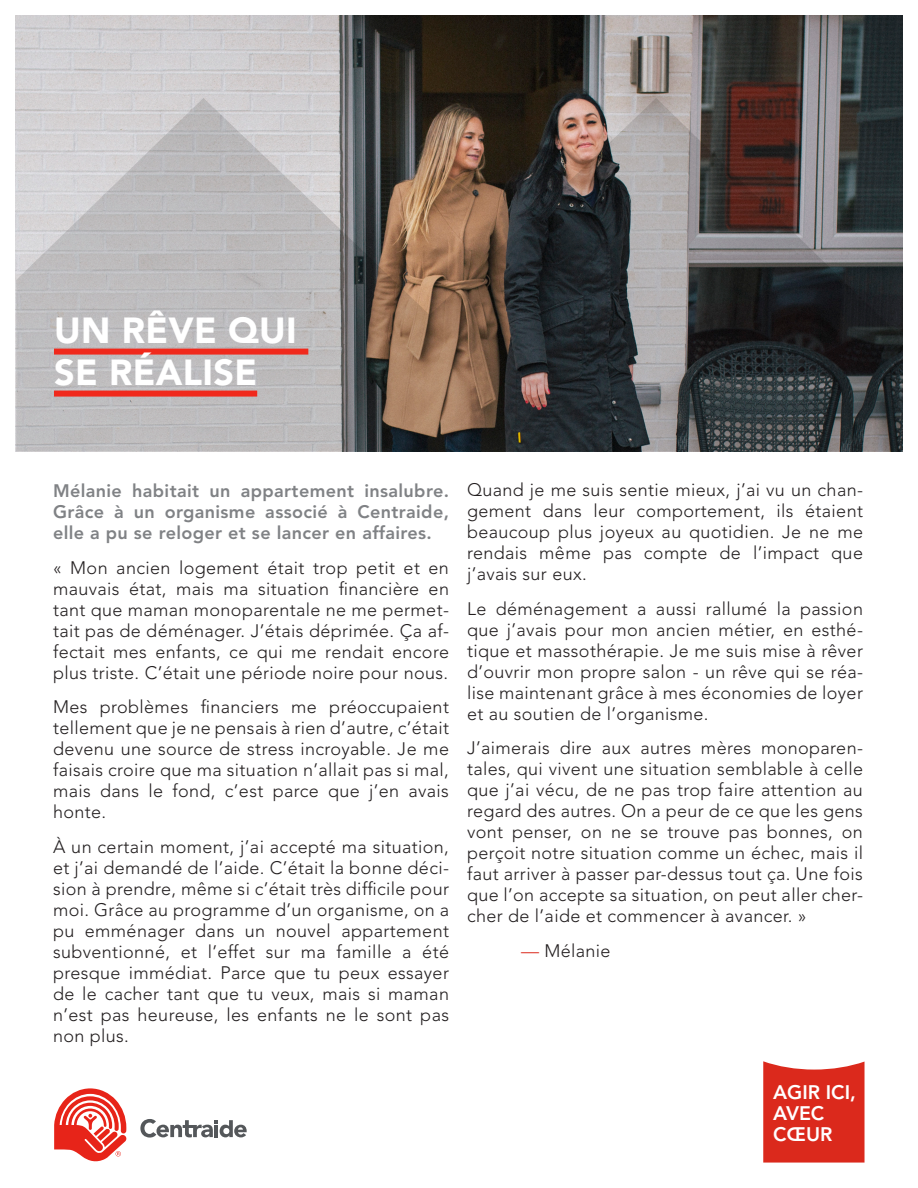
<style>
.page{position:relative;width:918px;height:1188px;background:#fff}
.page>*{position:absolute;margin:0;border:0;box-sizing:border-box;transform-origin:0 0}
.Texte_courant{font:900 36px/42px "Avenir LT Std";letter-spacing:.01em;color:#fff}
.Intro_et_exergue{font:800 19.5px/21px "Avenir LT Std";color:#fff}
.Texte_courant-2{font:300 18px/21px "Avenir LT Std";letter-spacing:.02em;color:#231f20;text-align:justify}
.Texte_courant-3{font:800 18px/21px "Avenir LT Std";letter-spacing:.02em;color:#808285;text-align:justify}
.s1{color:#db291c}
</style>
<div class="page">
<img style="left:16px;top:16px;width:886px;height:435px">
<svg style="left:16px;top:98px;width:884px;height:353px;background:#7e7876"></svg>
<div style="left:54px;top:349px;width:254px;height:6px;background:#f0291c"></div>
<div style="left:54px;top:391px;width:203px;height:6px;background:#f0291c"></div>
<svg style="left:54px;top:1088px;width:72px;height:73px"></svg>
<svg style="left:140px;top:1119px;width:107px;height:19px"></svg>
<svg style="left:763px;top:1061px;width:102px;height:102px;background:#dd372b"></svg>
<p class="Texte_courant" style="left:54px;top:309px;width:244px">UN RÊVE QUI<br>SE RÉALISE</p>
<p class="Texte_courant-3" style="left:53px;top:480px;width:398px">Mélanie habitait un appartement insalubre.<br>Grâce à un organisme associé à Centraide, elle a pu se reloger et se lancer en affaires.</p>
<p class="Texte_courant-2" style="left:53px;top:557px;width:398px">« Mon ancien logement était trop petit et en mauvais état, mais ma situation financière en tant que maman monoparentale ne me permet&shy;tait pas de déménager. J’étais déprimée. Ça af&shy;fectait mes enfants, ce qui me rendait encore plus triste. C’était une période noire pour nous.</p>
<p class="Texte_courant-2" style="left:53px;top:696px;width:398px">Mes problèmes financiers me préoccupaient tellement que je ne pensais à rien d’autre, c’était devenu une source de stress incroyable. Je me faisais croire que ma situation n’allait pas si mal, mais dans le fond, c’est parce que j’en avais honte.</p>
<p class="Texte_courant-2" style="left:53px;top:836px;width:398px">À un certain moment, j’ai accepté ma situation, et j’ai demandé de l’aide. C’était la bonne déci&shy;sion à prendre, même si c’était très difficile pour moi. Grâce au programme d’un organisme, on a pu emménager dans un nouvel appartement subventionné, et l’effet sur ma famille a été presque immédiat. Parce que tu peux essayer de le cacher tant que tu veux, mais si maman n’est pas heureuse, les enfants ne le sont pas non plus.</p>
<p class="Texte_courant-2" style="left:467px;top:480px;width:398px">Quand je me suis sentie mieux, j’ai vu un chan&shy;gement dans leur comportement, ils étaient beaucoup plus joyeux au quotidien. Je ne me rendais même pas compte de l’impact que j’avais sur eux.</p>
<p class="Texte_courant-2" style="left:467px;top:598px;width:398px">Le déménagement a aussi rallumé la passion que j’avais pour mon ancien métier, en esthé&shy;tique et massothérapie. Je me suis mise à rêver d’ouvrir mon propre salon - un rêve qui se réa&shy;lise maintenant grâce à mes économies de loyer et au soutien de l’organisme.</p>
<p class="Texte_courant-2" style="left:467px;top:738px;width:398px">J’aimerais dire aux autres mères monoparen&shy;tales, qui vivent une situation semblable à celle que j’ai vécu, de ne pas trop faire attention au regard des autres. On a peur de ce que les gens vont penser, on ne se trouve pas bonnes, on perçoit notre situation comme un échec, mais il faut arriver à passer par-dessus tout ça. Une fois que l’on accepte sa situation, on peut aller cher&shy;cher de l’aide et commencer à avancer. »</p>
<p class="Texte_courant-2" style="left:521px;top:940px;width:91px"><span class="s1">—</span> Mélanie</p>
<p class="Intro_et_exergue" style="left:773px;top:1082px;width:84px">AGIR ICI,<br>AVEC<br>CŒUR</p>
</div>
